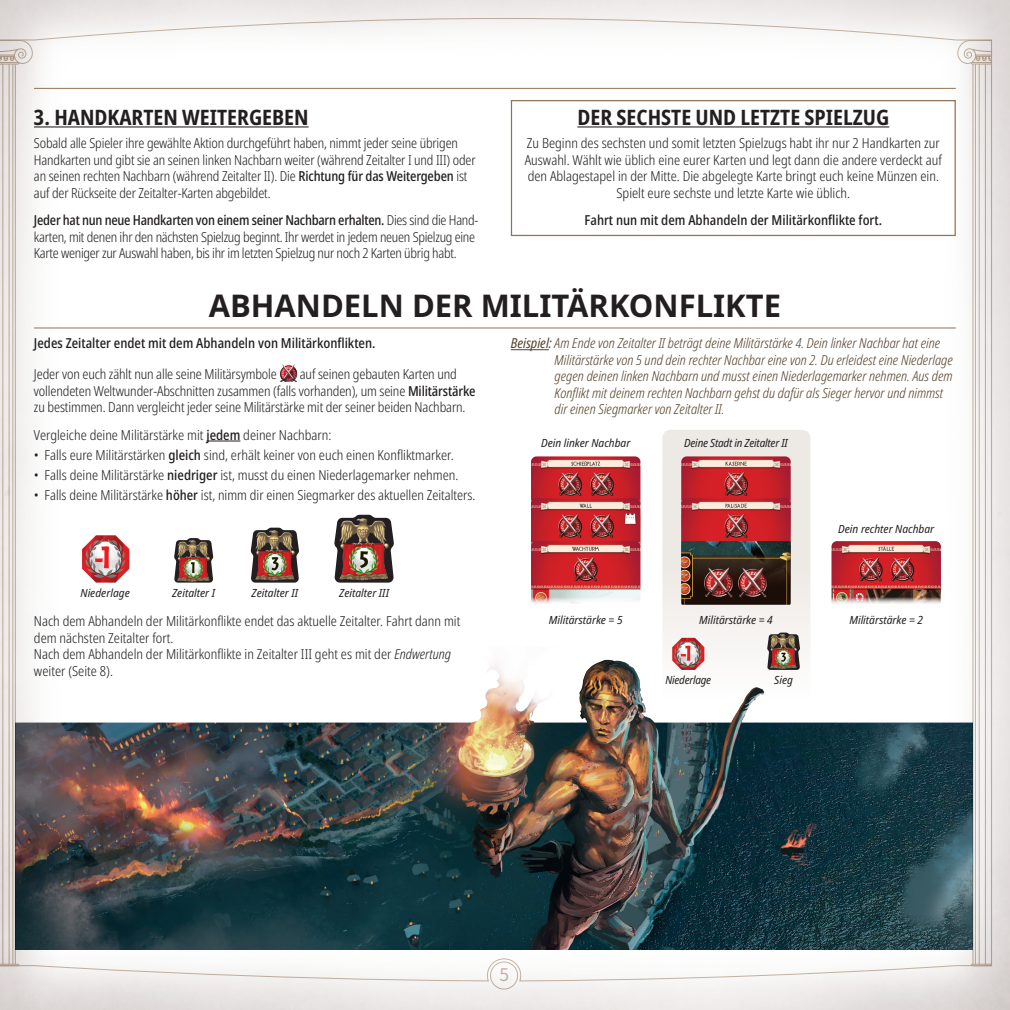
<style>
.page{position:relative;width:1010px;height:1010px;background:#fff}
.page>*{position:absolute;margin:0;border:0;box-sizing:border-box;transform-origin:0 0}
.H1___CENTER{font:700 31.25px "Noto Sans";color:#231f20}
.H2___CENTER{font:700 condensed 21.25px "Noto Sans";color:#231f20}
.t1{font:17.5px "Noto Sans CJ Kjp";color:#937354}
.PARAGRAPH___RETRAIT{font:300 condensed 13.75px/16.5px "Noto Sans";letter-spacing:-.01em;color:#231f20}
.EXEMPLE{font:italic 300 condensed 13.75px/16.5px "Noto Sans";color:#57422c}
.PARAGRAPH___CENTER{font:300 condensed 13.75px/16.5px "Noto Sans";color:#231f20}
.PARAGRAPH___RETRAIT-2{font:500 condensed 13.75px "Noto Sans";color:#231f20}
.LIST_BLANK{font:300 condensed 13.75px "Noto Sans";color:#231f20}
.PARAGRAPHE___CENTER{font:500 condensed 13.75px "Noto Sans";color:#231f20}
.PARAGRAPHE___CENTER-2{font:300 condensed 13.75px "Noto Sans";color:#231f20}
.LEGENDES_NOIR_CENTRE{font:italic semi-condensed 11.25px "Noto Sans";color:#231f20}
.LEGENDES_NOIR_CENTRE-2{font:italic semi-condensed 11.25px "Noto Sans";letter-spacing:-.02em;color:#231f20}
.s1{font-weight:500}
.s2{font-weight:400}
.s3{font-style:italic}
</style>
<div class="page">
<img style="left:0;top:0;width:1009px;height:1009px">
<img style="left:15px;top:646px;width:957px;height:303px">
<div style="left:511px;top:100px;width:444px;height:136px;background:#fff;border:1px solid #937354"></div>
<hr style="left:34px;top:88px;width:921px;height:1px;background:#937354">
<hr style="left:34px;top:126px;width:274px;height:1px;background:#231f20">
<hr style="left:577px;top:126px;width:312px;height:1px;background:#231f20">
<hr style="left:34px;top:327px;width:921px;height:1px;background:#937354">
<hr style="left:206px;top:440px;width:34px;height:1px;background:#231f20">
<img style="left:279px;top:364px;width:18px;height:18px">
<hr style="left:511px;top:349px;width:38px;height:1px;background:#57422c">
<img style="left:531px;top:456px;width:109px;height:42px">
<svg style="left:662px;top:430px;width:148px;height:269px"></svg>
<img style="left:770px;top:634px;width:26px;height:34px">
<img style="left:681px;top:498px;width:109px;height:43px">
<img style="left:531px;top:498px;width:109px;height:43px">
<img style="left:681px;top:541px;width:109px;height:63px">
<img style="left:531px;top:541px;width:109px;height:63px">
<img style="left:831px;top:541px;width:109px;height:63px">
<img style="left:82px;top:535px;width:47px;height:47px">
<svg style="left:334px;top:514px;width:60px;height:68px"></svg>
<img style="left:340px;top:518px;width:48px;height:62px">
<svg style="left:251px;top:527px;width:48px;height:55px"></svg>
<img style="left:255px;top:530px;width:39px;height:50px">
<svg style="left:174px;top:538px;width:39px;height:44px"></svg>
<img style="left:178px;top:540px;width:31px;height:41px">
<h2 class="H2___CENTER" style="left:34px;top:102px;width:276px">3. HANDKARTEN WEITERGEBEN</h2>
<p class="PARAGRAPH___RETRAIT" style="left:34px;top:135px;width:443px">Sobald alle Spieler ihre gewählte Aktion durchgeführt haben, nimmt jeder seine übrigen Handkarten und gibt sie an seinen linken Nachbarn weiter (während Zeitalter I und III) oder an seinen rechten Nachbarn (während Zeitalter II). Die <span class="s1">Richtung für das Weitergeben</span> ist auf der Rückseite der Zeitalter-Karten abgebildet.</p>
<p class="PARAGRAPH___RETRAIT" style="left:34px;top:212px;width:446px"><span class="s1">Jeder hat nun neue Handkarten von einem seiner Nachbarn erhalten.</span> Dies sind die Hand&shy;karten, mit denen ihr den nächsten Spielzug beginnt. Ihr werdet in jedem neuen Spielzug eine<br>Karte weniger zur Auswahl haben, bis ihr im letzten Spielzug nur noch 2 Karten übrig habt.</p>
<p class="H2___CENTER" style="left:577px;top:102px;width:313px">DER SECHSTE UND LETZTE SPIELZUG</p>
<p class="PARAGRAPH___CENTER" style="left:524px;top:135px;width:418px">Zu Beginn des sechsten und somit letzten Spielzugs habt ihr nur 2 Handkarten zur<br>Auswahl. Wählt wie üblich eine eurer Karten und legt dann die andere verdeckt auf den Ablagestapel in der Mitte. Die abgelegte Karte bringt euch keine Münzen ein.</p>
<p class="PARAGRAPHE___CENTER-2" style="left:616px;top:183px;width:235px">Spielt eure sechste und letzte Karte wie üblich.</p>
<p class="PARAGRAPHE___CENTER" style="left:584px;top:210px;width:299px">Fahrt nun mit dem Abhandeln der Militärkonflikte fort.</p>
<p class="H1___CENTER" style="left:209px;top:284px;width:574px">ABHANDELN DER MILITÄRKONFLIKTE</p>
<p class="PARAGRAPH___RETRAIT-2" style="left:34px;top:334px;width:343px">Jedes Zeitalter endet mit dem Abhandeln von Militärkonflikten.</p>
<p class="PARAGRAPH___RETRAIT" style="left:34px;top:366px;width:244px">Jeder von euch zählt nun alle seine Militärsymbole</p>
<p class="EXEMPLE" style="left:554px;top:335px;width:399px;text-indent:-44px"><span class="s2">Beispiel:</span> Am Ende von Zeitalter II beträgt deine Militärstärke 4. Dein linker Nachbar hat eine Militärstärke von 5 und dein rechter Nachbar eine von 2. Du erleidest eine Niederlage gegen deinen linken Nachbarn und musst einen Niederlagemarker nehmen. Aus dem Konflikt mit deinem rechten Nachbarn gehst du dafür als Sieger hervor und nimmst dir einen Siegmarker von Zeitalter II.</p>
<p class="LEGENDES_NOIR_CENTRE-2" style="left:684px;top:435px;width:105px">Deine Stadt in Zeitalter II</p>
<p class="PARAGRAPH___RETRAIT" style="left:34px;top:366px;width:443px;text-indent:266px">auf seinen gebauten Karten und vollendeten Weltwunder-Abschnitten zusammen (falls vorhanden), um seine <span class="s1">Militärstärke </span>zu bestimmen. Dann vergleicht jeder seine Militärstärke mit der seiner beiden Nachbarn.</p>
<p class="LIST_BLANK" style="left:34px;top:425px;width:299px">Vergleiche deine Militärstärke mit <span class="s1">jedem</span> deiner Nachbarn:</p>
<p class="PARAGRAPH___RETRAIT" style="left:34px;top:447px;width:421px">• Falls eure Militärstärken <span class="s1">gleich</span> sind, erhält keiner von euch einen Konfliktmarker.</p>
<p class="PARAGRAPH___RETRAIT" style="left:34px;top:467px;width:426px">• Falls deine Militärstärke <span class="s1">niedriger</span> ist, musst du einen Niederlagemarker nehmen.</p>
<p class="PARAGRAPH___RETRAIT" style="left:34px;top:487px;width:443px">• Falls deine Militärstärke <span class="s1">höher</span> ist, nimm dir einen Siegmarker des aktuellen Zeitalters.</p>
<p class="LEGENDES_NOIR_CENTRE" style="left:541px;top:435px;width:91px">Dein linker Nachbar</p>
<p class="LEGENDES_NOIR_CENTRE" style="left:80px;top:585px;width:51px">Niederlage</p>
<p class="LEGENDES_NOIR_CENTRE" style="left:172px;top:585px;width:45px">Zeitalter I</p>
<p class="LEGENDES_NOIR_CENTRE" style="left:251px;top:585px;width:48px">Zeitalter II</p>
<p class="LEGENDES_NOIR_CENTRE" style="left:339px;top:585px;width:51px">Zeitalter III</p>
<p class="PARAGRAPH___RETRAIT" style="left:34px;top:613px;width:428px">Nach dem Abhandeln der Militärkonflikte endet das aktuelle Zeitalter. Fahrt dann mit dem nächsten Zeitalter fort.<br>Nach dem Abhandeln der Militärkonflikte in Zeitalter III geht es mit der <span class="s3">Endwertung </span>weiter (Seite 8).</p>
<p class="LEGENDES_NOIR_CENTRE" style="left:549px;top:612px;width:75px">Militärstärke = 5</p>
<p class="LEGENDES_NOIR_CENTRE" style="left:838px;top:521px;width:98px">Dein rechter Nachbar</p>
<p class="LEGENDES_NOIR_CENTRE" style="left:699px;top:612px;width:75px">Militärstärke = 4</p>
<p class="LEGENDES_NOIR_CENTRE" style="left:849px;top:612px;width:75px">Militärstärke = 2</p>
<p class="LEGENDES_NOIR_CENTRE-2" style="left:665px;top:671px;width:47px">Niederlage</p>
<p class="LEGENDES_NOIR_CENTRE" style="left:774px;top:671px;width:20px">Sieg</p>
<p class="t1" style="left:499px;top:964px;width:11px">5</p>
</div>
